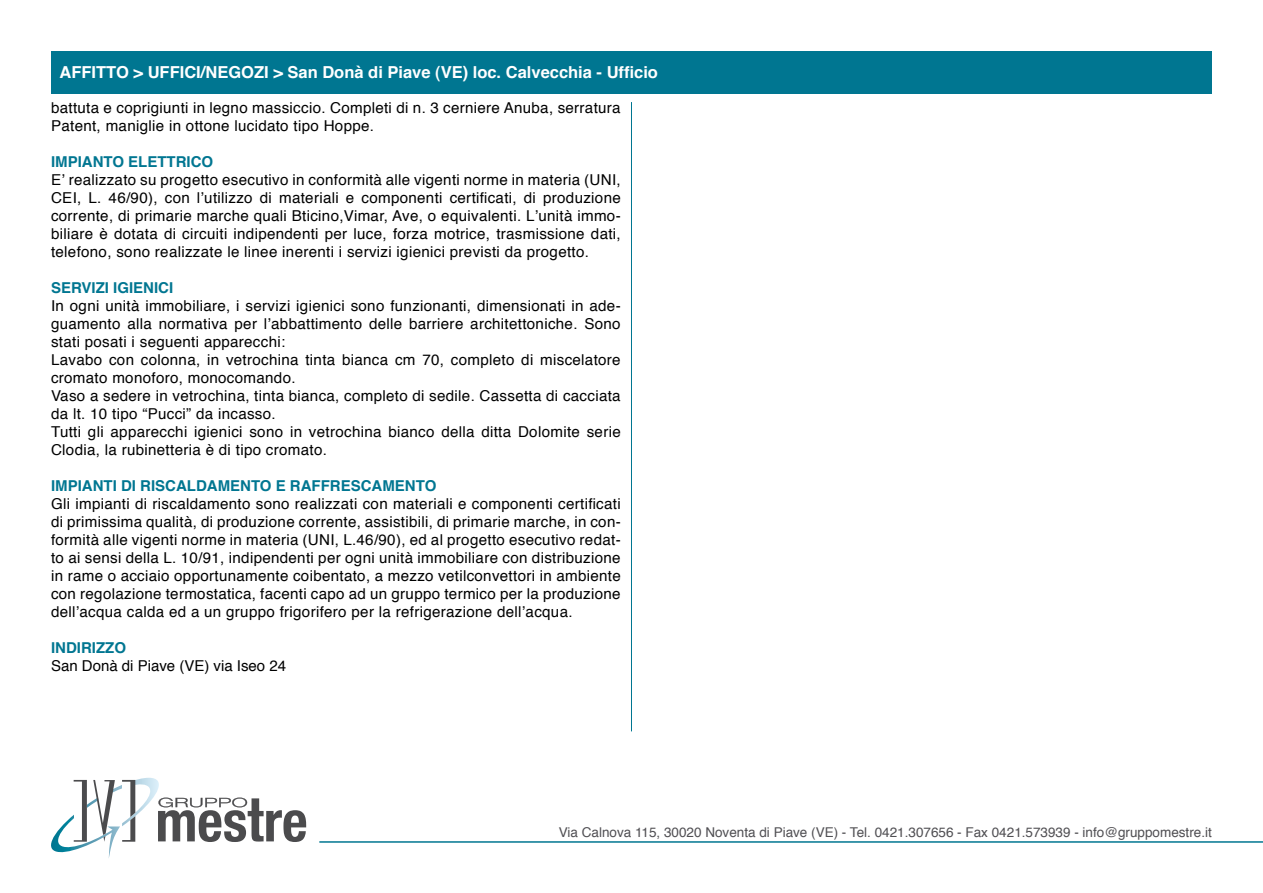
<style>
.page{position:relative;width:1263px;height:893px;background:#fff}
.page>*{position:absolute;margin:0;border:0;box-sizing:border-box;transform-origin:0 0}
.t1{font:700 16.5px "Helvetica";color:#fff}
.t2{font:15px/18px "Helvetica";letter-spacing:.02em;color:#000}
.t3{font:700 15px "Helvetica";color:#007691}
.t4{font:15px "Helvetica";color:#000}
.t5{font:13.5px "Helvetica";color:#504f53}
</style>
<div class="page">
<hr style="left:631px;top:102px;width:1px;height:629px;background:#007691">
<div style="left:51px;top:51px;width:1161px;height:43px;background:#007691"></div>
<svg style="left:51px;top:778px;width:255px;height:80px"></svg>
<hr style="left:319px;top:841px;width:944px;height:2px;background:#007691">
<p class="t1" style="left:60px;top:59px;width:600px">AFFITTO &gt; UFFICI/NEGOZI &gt; San Donà di Piave (VE) loc. Calvecchia - Ufficio</p>
<p class="t2" style="left:51px;top:99px;width:571px">battuta e coprigiunti in legno massiccio. Completi di n. 3 cerniere Anuba, serratura<br>Patent, maniglie in ottone lucidato tipo Hoppe.</p>
<p class="t3" style="left:51px;top:150px;width:164px">IMPIANTO ELETTRICO</p>
<p class="t2" style="left:51px;top:171px;width:571px;text-align:justify">E’ realizzato su progetto esecutivo in conformità alle vigenti norme in materia (UNI, CEI, L. 46/90), con l’utilizzo di materiali e componenti certificati, di produzione corrente, di primarie marche quali Bticino,Vimar, Ave, o equivalenti. L’unità immo&shy;biliare è dotata di circuiti indipendenti per luce, forza motrice, trasmissione dati, telefono, sono realizzate le linee inerenti i servizi igienici previsti da progetto.</p>
<p class="t3" style="left:51px;top:276px;width:124px">SERVIZI IGIENICI</p>
<p class="t2" style="left:51px;top:297px;width:571px">In ogni unità immobiliare, i servizi igienici sono funzionanti, dimensionati in ade&shy;guamento alla normativa per l’abbattimento delle barriere architettoniche. Sono stati posati i seguenti apparecchi:<br>Lavabo con colonna, in vetrochina tinta bianca cm 70, completo di miscelatore cromato monoforo, monocomando.<br>Vaso a sedere in vetrochina, tinta bianca, completo di sedile. Cassetta di cacciata da lt. 10 tipo “Pucci” da incasso.<br>Tutti gli apparecchi igienici sono in vetrochina bianco della ditta Dolomite serie Clodia, la rubinetteria è di tipo cromato.</p>
<p class="t3" style="left:51px;top:474px;width:387px">IMPIANTI DI RISCALDAMENTO E RAFFRESCAMENTO</p>
<p class="t2" style="left:51px;top:495px;width:571px;text-align:justify">Gli impianti di riscaldamento sono realizzati con materiali e componenti certificati di primissima qualità, di produzione corrente, assistibili, di primarie marche, in con&shy;formità alle vigenti norme in materia (UNI, L.46/90), ed al progetto esecutivo redat&shy;to ai sensi della L. 10/91, indipendenti per ogni unità immobiliare con distribuzione in rame o acciaio opportunamente coibentato, a mezzo vetilconvettori in ambiente con regolazione termostatica, facenti capo ad un gruppo termico per la produzione dell’acqua calda ed a un gruppo frigorifero per la refrigerazione dell’acqua.</p>
<p class="t3" style="left:51px;top:636px;width:76px">INDIRIZZO</p>
<p class="t4" style="left:51px;top:654px;width:237px">San Donà di Piave (VE) via Iseo 24</p>
<p class="t5" style="left:559px;top:821px;width:655px">Via Calnova 115, 30020 Noventa di Piave (VE) - Tel. 0421.307656 - Fax 0421.573939 - info@gruppomestre.it</p>
</div>
